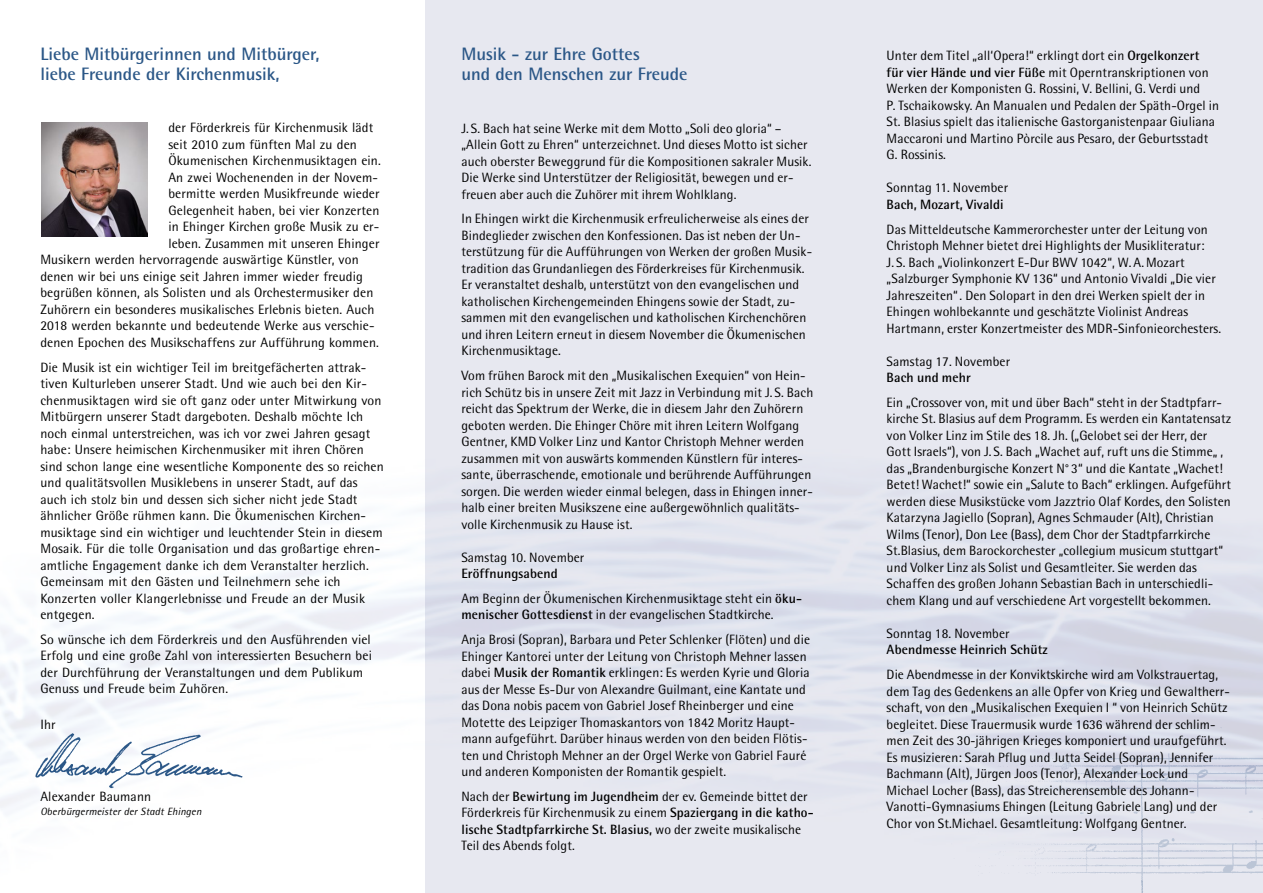
<style>
.page{position:relative;width:1263px;height:893px;background:#fff}
.page>*{position:absolute;margin:0;border:0;box-sizing:border-box;transform-origin:0 0}
.t1{font:700 18px/19.5px "Rotis Semi Sans";color:#2b5787}
.t2{font:13.5px/16.5px "Rotis Semi Sans";letter-spacing:.01em;color:#000}
.t3{font:700 13.5px "Rotis Semi Sans";letter-spacing:.01em;color:#000}
.t4{font:italic 10.5px "Rotis Semi Sans";letter-spacing:.01em;color:#000}
.s1{font-weight:700}
</style>
<div class="page">
<div style="left:425px;top:0;width:838px;height:893px;background:#e7e8f0"></div>
<img style="left:42px;top:123px;width:105px;height:113px">
<img style="left:35px;top:719px;width:208px;height:72px">
<h1 class="t1" style="left:40px;top:44px;width:281px">Liebe Mitbürgerinnen und Mitbürger, liebe Freunde der Kirchenmusik,</h1>
<p class="t2" style="left:168px;top:119px;width:206px">der Förderkreis für Kirchenmusik lädt</p>
<p class="t2" style="left:168px;top:136px;width:190px">seit 2010 zum fünften Mal zu den</p>
<p class="t2" style="left:168px;top:152px;width:214px">Ökumenischen Kirchenmusiktagen ein.</p>
<p class="t2" style="left:168px;top:169px;width:211px">An zwei Wochenenden in der Novem-</p>
<p class="t2" style="left:168px;top:185px;width:213px">bermitte werden Musikfreunde wieder</p>
<p class="t2" style="left:168px;top:202px;width:213px">Gelegenheit haben, bei vier Konzerten</p>
<p class="t2" style="left:168px;top:218px;width:212px">in Ehinger Kirchen große Musik zu er-</p>
<p class="t2" style="left:168px;top:235px;width:213px">leben. Zusammen mit unseren Ehinger</p>
<p class="t2" style="left:40px;top:251px;width:320px">Musikern werden hervorragende auswärtige Künstler, von</p>
<p class="t2" style="left:40px;top:268px;width:324px">denen wir bei uns einige seit Jahren immer wieder freudig</p>
<p class="t2" style="left:40px;top:284px;width:334px">begrüßen können, als Solisten und als Orchestermusiker den</p>
<p class="t2" style="left:40px;top:301px;width:335px">Zuhörern ein besonderes musikalisches Erlebnis bieten. Auch</p>
<p class="t2" style="left:40px;top:317px;width:336px">2018 werden bekannte und bedeutende Werke aus verschie-</p>
<p class="t2" style="left:40px;top:334px;width:340px">denen Epochen des Musikschaffens zur Aufführung kommen.</p>
<p class="t2" style="left:40px;top:359px;width:345px">Die Musik ist ein wichtiger Teil im breitgefächerten attrak&shy;tiven Kulturleben unserer Stadt. Und wie auch bei den Kir&shy;chenmusiktagen wird sie oft ganz oder unter Mitwirkung von Mitbürgern unserer Stadt dargeboten. Deshalb möchte Ich noch einmal unterstreichen, was ich vor zwei Jahren gesagt habe: Unsere heimischen Kirchenmusiker mit ihren Chören sind schon lange eine wesentliche Komponente des so reichen und qualitätsvollen Musiklebens in unserer Stadt, auf das auch ich stolz bin und dessen sich sicher nicht jede Stadt ähnlicher Größe rühmen kann. Die Ökumenischen Kirchen&shy;musiktage sind ein wichtiger und leuchtender Stein in diesem Mosaik. Für die tolle Organisation und das großartige ehren&shy;amtliche Engagement danke ich dem Veranstalter herzlich.<br>Gemeinsam mit den Gästen und Teilnehmern sehe ich Konzerten voller Klangerlebnisse und Freude an der Musik entgegen.</p>
<p class="t2" style="left:40px;top:631px;width:333px">So wünsche ich dem Förderkreis und den Ausführenden viel Erfolg und eine große Zahl von interessierten Besuchern bei der Durchführung der Veranstaltungen und dem Publikum Genuss und Freude beim Zuhören.</p>
<p class="t2" style="left:40px;top:716px;width:17px">Ihr</p>
<p class="t2" style="left:40px;top:788px;width:112px">Alexander Baumann</p>
<p class="t4" style="left:40px;top:805px;width:163px">Oberbürgermeister der Stadt Ehingen</p>
<h1 class="t1" style="left:461px;top:44px;width:228px">Musik - zur Ehre Gottes<br>und den Menschen zur Freude</h1>
<p class="t2" style="left:461px;top:120px;width:351px">J. S. Bach hat seine Werke mit dem Motto „Soli deo gloria“ – „Allein Gott zu Ehren“ unterzeichnet. Und dieses Motto ist sicher auch oberster Beweggrund für die Kompositionen sakraler Musik.<br>Die Werke sind Unterstützer der Religiosität, bewegen und er&shy;freuen aber auch die Zuhörer mit ihrem Wohlklang.</p>
<p class="t2" style="left:461px;top:210px;width:351px">In Ehingen wirkt die Kirchenmusik erfreulicherweise als eines der Bindeglieder zwischen den Konfessionen. Das ist neben der Un&shy;terstützung für die Aufführungen von Werken der großen Musik&shy;tradition das Grundanliegen des Förderkreises für Kirchenmusik.<br>Er veranstaltet deshalb, unterstützt von den evangelischen und katholischen Kirchengemeinden Ehingens sowie der Stadt, zu&shy;sammen mit den evangelischen und katholischen Kirchenchören und ihren Leitern erneut in diesem November die Ökumenischen Kirchenmusiktage.</p>
<p class="t2" style="left:461px;top:367px;width:353px">Vom frühen Barock mit den „Musikalischen Exequien“ von Hein&shy;rich Schütz bis in unsere Zeit mit Jazz in Verbindung mit J. S. Bach reicht das Spektrum der Werke, die in diesem Jahr den Zuhörern geboten werden. Die Ehinger Chöre mit ihren Leitern Wolfgang Gentner, KMD Volker Linz und Kantor Christoph Mehner werden zusammen mit von auswärts kommenden Künstlern für interes&shy;sante, überraschende, emotionale und berührende Aufführungen sorgen. Die werden wieder einmal belegen, dass in Ehingen inner&shy;halb einer breiten Musikszene eine außergewöhnlich qualitäts&shy;volle Kirchenmusik zu Hause ist.</p>
<p class="t2" style="left:461px;top:549px;width:125px">Samstag 10. November</p>
<p class="t2" style="left:461px;top:561px;width:342px;line-height:24.8px"><span class="s1">Eröffnungsabend<br></span>Am Beginn der Ökumenischen Kirchenmusiktage steht ein <span class="s1">öku-</span></p>
<p class="t2" style="left:461px;top:602px;width:350px;line-height:24.8px"><span class="s1">menischer Gottesdienst</span> in der evangelischen Stadtkirche.<br>Anja Brosi (Sopran), Barbara und Peter Schlenker (Flöten) und die</p>
<p class="t2" style="left:461px;top:648px;width:350px">Ehinger Kantorei unter der Leitung von Christoph Mehner lassen dabei <span class="s1">Musik der Romantik</span> erklingen: Es werden Kyrie und Gloria aus der Messe Es-Dur von Alexandre Guilmant, eine Kantate und das Dona nobis pacem von Gabriel Josef Rheinberger und eine Motette des Leipziger Thomaskantors von 1842 Moritz Haupt&shy;mann aufgeführt. Darüber hinaus werden von den beiden Flötis&shy;ten und Christoph Mehner an der Orgel Werke von Gabriel Fauré und anderen Komponisten der Romantik gespielt.</p>
<p class="t2" style="left:461px;top:788px;width:354px">Nach der <span class="s1">Bewirtung im Jugendheim</span> der ev. Gemeinde bittet der Förderkreis für Kirchenmusik zu einem <span class="s1">Spaziergang in die katho&shy;lische Stadtpfarrkirche St. Blasius,</span> wo der zweite musikalische Teil des Abends folgt.</p>
<p class="t2" style="left:887px;top:47px;width:334px">Unter dem Titel „all‘Opera!“ erklingt dort ein <span class="s1">Orgelkonzert für vier Hände und vier Füße</span> mit Operntranskriptionen von Werken der Komponisten G. Rossini, V. Bellini, G. Verdi und<br>P. Tschaikowsky. An Manualen und Pedalen der Späth-Orgel in St. Blasius spielt das italienische Gastorganistenpaar Giuliana Maccaroni und Martino Pòrcile aus Pesaro, der Geburtsstadt G. Rossinis.</p>
<p class="t2" style="left:887px;top:179px;width:123px">Sonntag 11. November</p>
<p class="t3" style="left:887px;top:196px;width:119px">Bach, Mozart, Vivaldi</p>
<p class="t2" style="left:887px;top:221px;width:336px">Das Mitteldeutsche Kammerorchester unter der Leitung von Christoph Mehner bietet drei Highlights der Musikliteratur:<br>J. S. Bach „Violinkonzert E-Dur BWV 1042“, W. A.Mozart „Salzburger Symphonie KV 136“ und Antonio Vivaldi „Die vier Jahreszeiten“. Den Solopart in den drei Werken spielt der in Ehingen wohlbekannte und geschätzte Violinist Andreas Hartmann, erster Konzertmeister des MDR-Sinfonieorchesters.</p>
<p class="t2" style="left:887px;top:353px;width:125px">Samstag 17. November</p>
<p class="t3" style="left:887px;top:369px;width:86px">Bach und mehr</p>
<p class="t2" style="left:887px;top:394px;width:346px">Ein „Crossover von, mit und über Bach“ steht in der Stadtpfarr&shy;kirche St. Blasius auf dem Programm. Es werden ein Kantatensatz von Volker Linz im Stile des 18. Jh. („Gelobet sei der Herr, der Gott Israels“), von J. S. Bach „Wachet auf, ruft uns die Stimme„ , das „Brandenburgische Konzert N° 3“ und die Kantate „Wachet!<br>Betet! Wachet!“ sowie ein „Salute to Bach“ erklingen. Aufgeführt werden diese Musikstücke vom Jazztrio Olaf Kordes, den Solisten Katarzyna Jagiello (Sopran), Agnes Schmauder (Alt), Christian Wilms (Tenor), Don Lee (Bass), dem Chor der Stadtpfarrkirche St.Blasius, dem Barockorchester „collegium musicum stuttgart“ und Volker Linz als Solist und Gesamtleiter. Sie werden das Schaffen des großen Johann Sebastian Bach in unterschiedli&shy;chem Klang und auf verschiedene Art vorgestellt bekommen.</p>
<p class="t2" style="left:887px;top:625px;width:125px">Sonntag 18. November</p>
<p class="t3" style="left:887px;top:641px;width:163px">Abendmesse Heinrich Schütz</p>
<p class="t2" style="left:887px;top:666px;width:345px">Die Abendmesse in der Konviktskirche wird am Volkstrauertag, dem Tag des Gedenkens an alle Opfer von Krieg und Gewaltherr&shy;schaft, von den „Musikalischen Exequien I “ von Heinrich Schütz begleitet. Diese Trauermusik wurde 1636 während der schlim&shy;men Zeit des 30-jährigen Krieges komponiert und uraufgeführt.<br>Es musizieren: Sarah Pflug und Jutta Seidel (Sopran), Jennifer Bachmann (Alt), Jürgen Joos (Tenor), Alexander Lock und Michael Locher (Bass), das Streicherensemble des Johann-Vanotti-Gymnasiums Ehingen (Leitung Gabriele Lang) und der Chor von St.Michael. Gesamtleitung: Wolfgang Gentner.</p>
</div>
